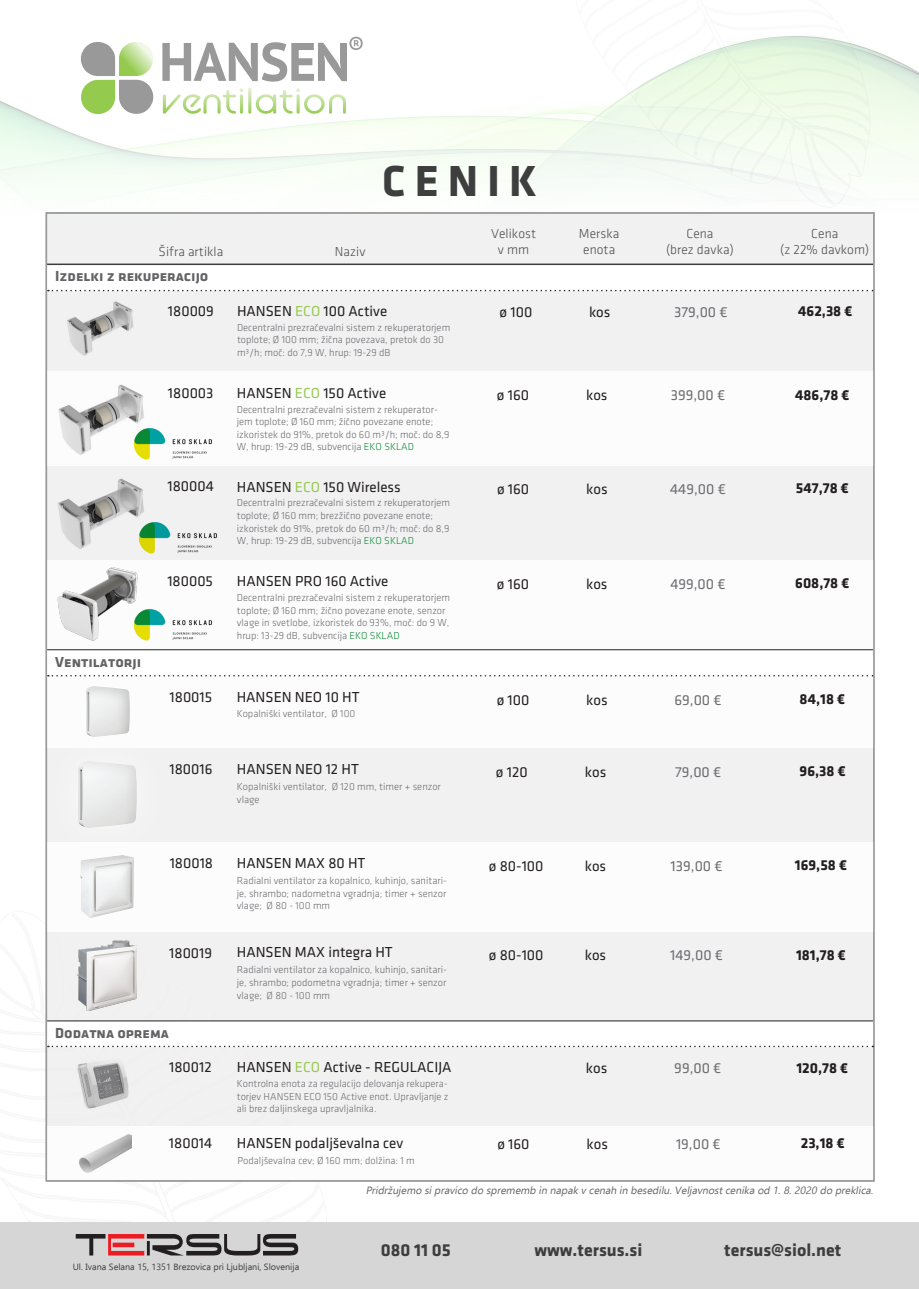
<style>
.page{position:relative;width:919px;height:1289px;background:#fff}
.page>*{position:absolute;margin:0;border:0;box-sizing:border-box;transform-origin:0 0}
.t1{font:700 45px "Klavika";letter-spacing:.2em;color:#3e3e3f}
.t2{font:700 18px "Klavika";color:#3e3e3f}
.t3{font:15px "Klavika";color:#231f20}
.t4{font:700 15px "Klavika";color:#231f20}
.t5{font:15px "Klavika";color:#6c6d70}
.t6{font:15px "Klavika Bold Caps SC";color:#636366}
.t7{font:300 13.5px "Klavika";letter-spacing:.005em;color:#4b4c4d}
.t8{font:300 10.5px/12.6px "Klavika";color:#6c6d70}
.t9{font:italic 10.5px "Ebrima";color:#656568}
.t10{font:9px "Ebrima";color:#3e3e3f}
.s1{color:#97ca51}
.s2{color:#0c8b34}
</style>
<div class="page">
<div style="left:46px;top:212px;width:828px;height:969px;background:#eeeeef"></div>
<div style="left:47px;top:649px;width:826px;height:26px;background:#fff"></div>
<div style="left:47px;top:265px;width:826px;height:25px;background:#fff"></div>
<div style="left:47px;top:1126px;width:826px;height:54px;background:#fcfcfc"></div>
<div style="left:47px;top:841px;width:826px;height:90px;background:#fcfcfc"></div>
<div style="left:47px;top:675px;width:826px;height:72px;background:#fcfcfc"></div>
<div style="left:47px;top:560px;width:826px;height:89px;background:#fcfcfc"></div>
<div style="left:47px;top:371px;width:826px;height:94px;background:#fcfcfc"></div>
<hr style="left:47px;top:263px;width:826px;height:2px;background:#3c3c3d">
<div style="left:0;top:1222px;width:918px;height:66px;background:#d6d6d6"></div>
<svg style="left:76px;top:1234px;width:222px;height:21px"></svg>
<svg style="left:80px;top:37px;width:282px;height:78px"></svg>
<img style="left:67px;top:301px;width:67px;height:55px">
<img style="left:58px;top:384px;width:86px;height:71px">
<img style="left:57px;top:479px;width:87px;height:162px">
<hr style="left:47px;top:649px;width:826px;height:1px;background:#231f20">
<div style="left:85px;top:685px;width:45px;height:51px;background:#231f20;opacity:.15"></div>
<div style="left:39px;top:723px;width:137px;height:142px;background:#f3f3f4"></div>
<div style="left:78px;top:760px;width:60px;height:69px;background:#231f20;opacity:.07"></div>
<svg style="left:49px;top:675px;width:819px;height:1px"></svg>
<svg style="left:49px;top:290px;width:822px;height:1px"></svg>
<div style="left:47px;top:1020px;width:826px;height:26px;background:#fff"></div>
<img style="left:77px;top:1062px;width:52px;height:47px">
<div style="left:80px;top:854px;width:54px;height:64px;background:#231f20;opacity:.12"></div>
<img style="left:77px;top:940px;width:60px;height:70px">
<img style="left:79px;top:1134px;width:52px;height:39px">
<svg style="left:48px;top:1045px;width:825px;height:2px"></svg>
<hr style="left:47px;top:1020px;width:826px;height:1px;background:#231f20">
<img style="left:126px;top:420px;width:86px;height:40px">
<img style="left:132px;top:514px;width:85px;height:46px">
<img style="left:126px;top:601px;width:86px;height:40px">
<p class="t7" style="left:159px;top:245px;width:66px">Šifra artikla</p>
<p class="t7" style="left:335px;top:245px;width:32px">Naziv</p>
<p class="t6" style="left:55px;top:268px;width:155px">Izdelki z rekuperacijo</p>
<p class="t1" style="left:382px;top:156px;width:156px">CENIK</p>
<p class="t7" style="left:491px;top:226px;width:47px">Velikost</p>
<p class="t7" style="left:498px;top:242px;width:33px">v mm</p>
<p class="t7" style="left:579px;top:226px;width:42px">Merska</p>
<p class="t7" style="left:583px;top:242px;width:34px">enota</p>
<p class="t7" style="left:686px;top:226px;width:29px">Cena</p>
<p class="t7" style="left:666px;top:242px;width:69px">(brez davka)</p>
<p class="t7" style="left:811px;top:226px;width:29px">Cena</p>
<p class="t7" style="left:780px;top:242px;width:90px">(z 22% davkom)</p>
<p class="t6" style="left:55px;top:653px;width:87px">Ventilatorji</p>
<p class="t3" style="left:168px;top:303px;width:47px">180009</p>
<p class="t3" style="left:237px;top:303px;width:152px">HANSEN <span class="s1">ECO</span> 100 Active</p>
<p class="t8" style="left:237px;top:321px;width:215px">Decentralni prezračevalni sistem z rekuperatorjem toplote; Ø 100 mm; žična povezava, pretok do 30 m³/h; moč: do 7,9 W, hrup: 19-29 dB</p>
<p class="t3" style="left:499px;top:304px;width:34px">ø 100</p>
<p class="t3" style="left:589px;top:304px;width:23px">kos</p>
<p class="t5" style="left:674px;top:304px;width:55px">379,00 €</p>
<p class="t4" style="left:798px;top:303px;width:56px">462,38 €</p>
<p class="t3" style="left:168px;top:384px;width:47px">180003</p>
<p class="t3" style="left:237px;top:384px;width:151px">HANSEN <span class="s1">ECO</span> 150 Active</p>
<p class="t8" style="left:237px;top:403px;width:214px">Decentralni prezračevalni sistem z rekuperator&shy;jem toplote; Ø 160 mm; žično povezane enote; izkoristek do 91%, pretok do 60 m³/h; moč: do 8,9<br>W, hrup: 19-29 dB, subvencija <span class="s2">EKO SKLAD</span></p>
<p class="t3" style="left:167px;top:478px;width:48px">180004</p>
<p class="t3" style="left:237px;top:478px;width:165px">HANSEN <span class="s1">ECO</span> 150 Wireless</p>
<p class="t8" style="left:237px;top:496px;width:215px">Decentralni prezračevalni sistem z rekuperatorjem toplote; Ø 160 mm; brezžično povezane enote; izkoristek do 91%, pretok do 60 m³/h; moč: do 8,9<br>W, hrup: 19-29 dB, subvencija <span class="s2">EKO SKLAD</span></p>
<p class="t3" style="left:167px;top:573px;width:47px">180005</p>
<p class="t3" style="left:237px;top:573px;width:153px">HANSEN PRO 160 Active</p>
<p class="t8" style="left:237px;top:591px;width:215px">Decentralni prezračevalni sistem z rekuperatorjem toplote; Ø 160 mm; žično povezane enote, senzor vlage in svetlobe, izkoristek do 93%, moč: do 9 W, hrup: 13-29 dB, subvencija <span class="s2">EKO SKLAD</span></p>
<p class="t3" style="left:497px;top:387px;width:34px">ø 160</p>
<p class="t3" style="left:586px;top:387px;width:23px">kos</p>
<p class="t5" style="left:670px;top:387px;width:56px">399,00 €</p>
<p class="t4" style="left:795px;top:386px;width:56px">486,78 €</p>
<p class="t3" style="left:497px;top:480px;width:34px">ø 160</p>
<p class="t3" style="left:586px;top:480px;width:23px">kos</p>
<p class="t5" style="left:670px;top:480px;width:57px">449,00 €</p>
<p class="t4" style="left:795px;top:480px;width:54px">547,78 €</p>
<p class="t3" style="left:497px;top:576px;width:34px">ø 160</p>
<p class="t3" style="left:586px;top:576px;width:23px">kos</p>
<p class="t5" style="left:670px;top:576px;width:57px">499,00 €</p>
<p class="t4" style="left:795px;top:575px;width:56px">608,78 €</p>
<p class="t3" style="left:170px;top:689px;width:44px">180015</p>
<p class="t3" style="left:237px;top:689px;width:124px">HANSEN NEO 10 HT</p>
<p class="t8" style="left:237px;top:707px;width:120px">Kopalniški ventilator, Ø 100</p>
<p class="t3" style="left:496px;top:691px;width:34px">ø 100</p>
<p class="t3" style="left:586px;top:691px;width:23px">kos</p>
<p class="t5" style="left:674px;top:691px;width:49px">69,00 €</p>
<p class="t4" style="left:799px;top:691px;width:47px">84,18 €</p>
<p class="t3" style="left:237px;top:761px;width:123px">HANSEN NEO 12 HT</p>
<p class="t8" style="left:237px;top:780px;width:205px">Kopalniški ventilator, Ø 120 mm, timer + senzor vlage</p>
<p class="t3" style="left:169px;top:761px;width:44px">180016</p>
<p class="t3" style="left:496px;top:763px;width:33px">ø 120</p>
<p class="t3" style="left:585px;top:763px;width:23px">kos</p>
<p class="t5" style="left:675px;top:763px;width:48px">79,00 €</p>
<p class="t4" style="left:799px;top:763px;width:47px">96,38 €</p>
<p class="t3" style="left:170px;top:855px;width:45px">180018</p>
<p class="t3" style="left:169px;top:944px;width:44px">180019</p>
<p class="t3" style="left:237px;top:855px;width:130px">HANSEN MAX 80 HT</p>
<p class="t8" style="left:237px;top:874px;width:212px;text-align:justify">Radialni ventilator za kopalnico, kuhinjo, sanitari&shy;je, shrambo; nadometna vgradnja; timer + senzor vlage; Ø 80 - 100 mm</p>
<p class="t3" style="left:237px;top:944px;width:157px">HANSEN MAX integra HT</p>
<p class="t8" style="left:237px;top:963px;width:212px;text-align:justify">Radialni ventilator za kopalnico, kuhinjo, sanitari&shy;je, shrambo; podometna vgradnja; timer + senzor vlage; Ø 80 - 100 mm</p>
<p class="t3" style="left:489px;top:857px;width:56px">ø 80-100</p>
<p class="t3" style="left:584px;top:857px;width:23px">kos</p>
<p class="t5" style="left:670px;top:857px;width:53px">139,00 €</p>
<p class="t4" style="left:794px;top:857px;width:53px">169,58 €</p>
<p class="t3" style="left:489px;top:947px;width:56px">ø 80-100</p>
<p class="t3" style="left:584px;top:947px;width:23px">kos</p>
<p class="t5" style="left:670px;top:947px;width:54px">149,00 €</p>
<p class="t4" style="left:796px;top:946px;width:51px">181,78 €</p>
<p class="t6" style="left:55px;top:1024px;width:115px">Dodatna oprema</p>
<p class="t3" style="left:169px;top:1059px;width:44px">180012</p>
<p class="t3" style="left:237px;top:1059px;width:216px">HANSEN <span class="s1">ECO</span> Active - REGULACIJA</p>
<p class="t8" style="left:237px;top:1077px;width:213px;text-align:justify">Kontrolna enota za regulacijo delovanja rekupera&shy;torjev HANSEN ECO 150 Active enot. Upravljanje z ali brez daljinskega upravljalnika.</p>
<p class="t3" style="left:586px;top:1060px;width:23px">kos</p>
<p class="t5" style="left:674px;top:1060px;width:49px">99,00 €</p>
<p class="t4" style="left:796px;top:1059px;width:53px">120,78 €</p>
<p class="t3" style="left:169px;top:1134px;width:45px">180014</p>
<p class="t3" style="left:237px;top:1134px;width:168px">HANSEN podaljševalna cev</p>
<p class="t3" style="left:497px;top:1135px;width:34px">ø 160</p>
<p class="t3" style="left:586px;top:1135px;width:23px">kos</p>
<p class="t5" style="left:676px;top:1135px;width:46px">19,00 €</p>
<p class="t4" style="left:800px;top:1135px;width:45px">23,18 €</p>
<p class="t9" style="left:365px;top:1182px;width:511px">Pridržujemo sipravico do sprememb in napak v cenah in besedilu.Veljavnostcenika od 1.8.2020 do preklica.</p>
<p class="t8" style="left:237px;top:1154px;width:179px">Podaljševalna cev; Ø 160 mm; dolžina: 1 m</p>
<p class="t10" style="left:73px;top:1260px;width:228px">Ul. Ivana Selana 15, 1351 Brezovica pri Ljubljani, Slovenija</p>
<p class="t2" style="left:381px;top:1239px;width:71px">080 11 05</p>
<p class="t2" style="left:534px;top:1239px;width:109px">www.tersus.si</p>
<p class="t2" style="left:724px;top:1239px;width:119px">tersus@siol.net</p>
</div>
